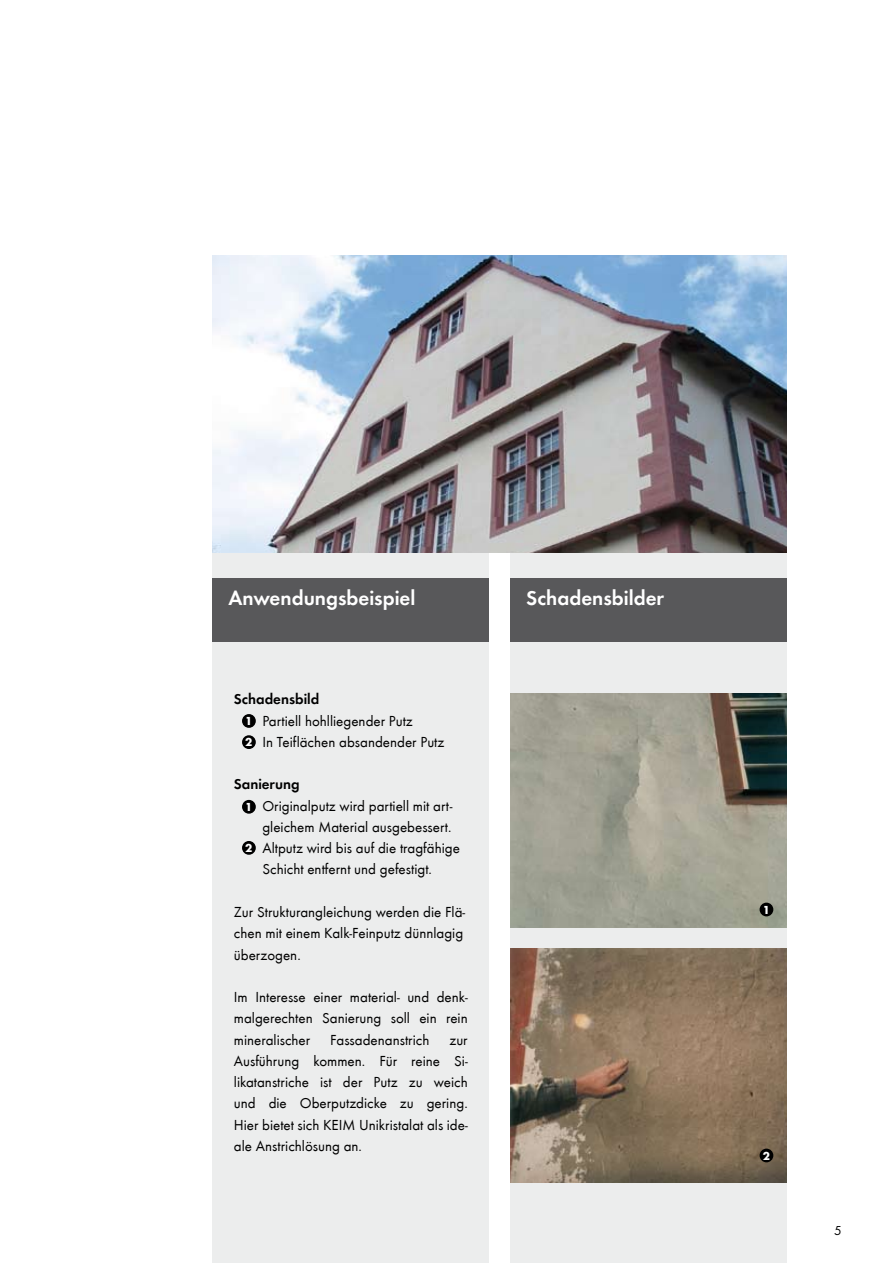
<style>
.page{position:relative;width:893px;height:1263px;background:#fff}
.page>*{position:absolute;margin:0;border:0;box-sizing:border-box;transform-origin:0 0}
.t1{font:21px "Futura T Dem";color:#fff}
.t2{font:15px/21.3px "Futura T Boo";color:#000}
.t3{font:15px "Futura T Dem";color:#000}
.t4{font:13.5px "Futura T";color:#000}
.t5{font:700 12px "Futura T";color:#fff}
</style>
<div class="page">
<div style="left:213px;top:319px;width:276px;height:944px;background:#eceded"></div>
<div style="left:510px;top:319px;width:277px;height:944px;background:#eceded"></div>
<div style="left:213px;top:578px;width:276px;height:64px;background:#58585a"></div>
<div style="left:510px;top:578px;width:277px;height:64px;background:#58585a"></div>
<img style="left:213px;top:255px;width:574px;height:298px">
<img style="left:510px;top:693px;width:277px;height:234px">
<img style="left:510px;top:948px;width:277px;height:234px">
<div style="left:242px;top:714px;width:14px;height:14px;background:#000;border-radius:50%"></div>
<div style="left:760px;top:903px;width:13px;height:13px;background:#000;border-radius:50%"></div>
<div style="left:760px;top:1148px;width:13px;height:14px;background:#000;border-radius:50%"></div>
<div style="left:242px;top:800px;width:14px;height:14px;background:#000;border-radius:50%"></div>
<div style="left:242px;top:735px;width:14px;height:14px;background:#000;border-radius:50%"></div>
<div style="left:242px;top:841px;width:14px;height:14px;background:#000;border-radius:50%"></div>
<h1 class="t1" style="left:229px;top:585px;width:188px">Anwendungsbeispiel</h1>
<h1 class="t1" style="left:526px;top:585px;width:139px">Schadensbilder</h1>
<p class="t3" style="left:234px;top:690px;width:87px">Schadensbild</p>
<p class="t2" style="left:262px;top:710px;width:184px">Partiell hohlliegender Putz<br>In Teiflächen absandender Putz</p>
<p class="t3" style="left:234px;top:775px;width:67px">Sanierung</p>
<p class="t2" style="left:262px;top:795px;width:199px">Originalputz wird partiell mit art&shy;gleichem Material ausgebessert.<br>Altputz wird bis auf die tragfähige Schicht entfernt und gefestigt.</p>
<p class="t2" style="left:234px;top:901px;width:233px">Zur Strukturangleichung werden die Flä&shy;chen mit einem Kalk-Feinputz dünnlagig überzogen.</p>
<p class="t2" style="left:234px;top:986px;width:235px;text-align:justify">Im Interesse einer material- und denk&shy;malgerechten Sanierung soll ein rein mineralischer</p>
<p class="t5" style="left:245px;top:714px;width:9px">1</p>
<p class="t5" style="left:245px;top:735px;width:9px">2</p>
<p class="t5" style="left:245px;top:800px;width:9px">1</p>
<p class="t5" style="left:245px;top:841px;width:9px">2</p>
<p class="t2" style="left:330px;top:1029px;width:101px">Fassadenanstrich</p>
<p class="t2" style="left:234px;top:1029px;width:235px;text-align:justify;text-indent:216px">zur Ausführung kommen. Für reine Si&shy;likatanstriche ist der Putz zu weich und die Oberputzdicke zu gering.<br>Hier bietet sich KEIM Unikristalat als ide&shy;ale Anstrichlösung an.</p>
<p class="t5" style="left:763px;top:902px;width:9px">1</p>
<p class="t5" style="left:763px;top:1148px;width:9px">2</p>
<p class="t4" style="left:834px;top:1223px;width:9px">5</p>
</div>
